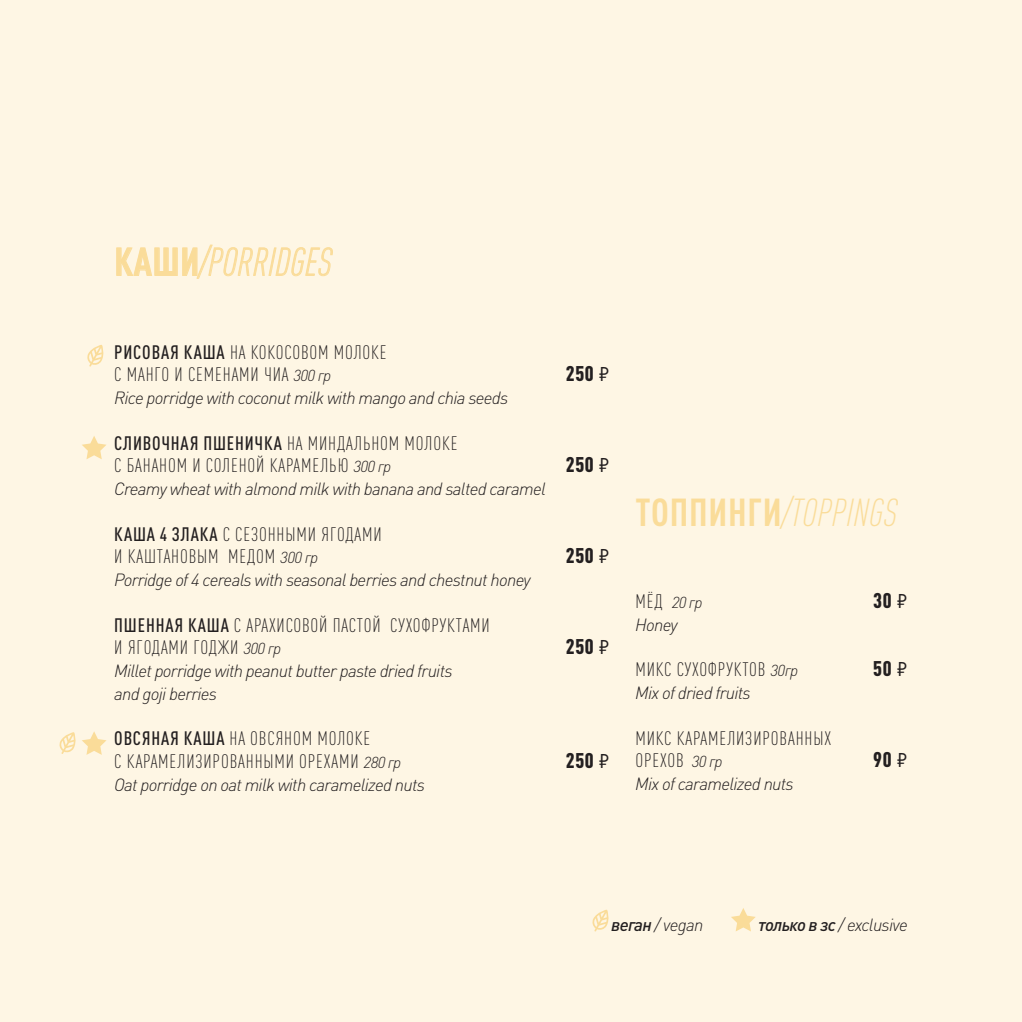
<style>
.page{position:relative;width:1022px;height:1022px;background:#fef6e4}
.page>*{position:absolute;margin:0;border:0;box-sizing:border-box;transform-origin:0 0}
.t1{font:italic 300 condensed 38.5px "DIN Pro";letter-spacing:.01em;color:#fadc99}
.t2{font:900 condensed 21px "DIN Pro";letter-spacing:.025em;color:#231f20}
.t3{font:300 condensed 19.25px "DIN Pro";letter-spacing:.045em;color:#231f20}
.t4{font:italic 300 17.5px "DIN Pro";letter-spacing:-.04em;color:#231f20}
.t5{font:italic 300 15.75px "DIN Pro";color:#231f20}
.s1{font-weight:700;font-style:normal}
.s2{font-weight:500}
.s3{font-style:italic;font-stretch:normal;font-size:15.75px}
.s4{font-family:"Futura New";font-weight:400;font-stretch:normal}
.s5{font-style:normal;font-stretch:condensed;font-size:19.25px}
</style>
<div class="page">
<svg style="left:116px;top:244px;width:217px;height:35px"></svg>
<svg style="left:87px;top:345px;width:17px;height:22px"></svg>
<svg style="left:82px;top:436px;width:24px;height:23px"></svg>
<svg style="left:59px;top:731px;width:48px;height:24px"></svg>
<svg style="left:592px;top:910px;width:17px;height:22px"></svg>
<svg style="left:731px;top:908px;width:25px;height:23px"></svg>
<p class="t1" style="left:114px;top:235px;width:219px"><span class="s1">КАШИ</span>/PORRIDGES</p>
<p class="t3" style="left:114px;top:338px;width:274px"><span class="s2">РИСОВАЯ КАША</span> НА КОКОСОВОМ МОЛОКЕ</p>
<p class="t3" style="left:114px;top:361px;width:218px">С МАНГО И СЕМЕНАМИ ЧИА <span class="s3">300 гр</span></p>
<p class="t2" style="left:566px;top:357px;width:46px">250 <span class="s4">₽</span></p>
<p class="t4" style="left:114px;top:384px;width:396px">Rice porridge with coconut milk with mango and chia seeds</p>
<p class="t3" style="left:114px;top:429px;width:345px"><span class="s2">СЛИВОЧНАЯ ПШЕНИЧКА</span> НА МИНДАЛЬНОМ МОЛОКЕ</p>
<p class="t3" style="left:114px;top:452px;width:278px">С БАНАНОМ И СОЛЕНОЙ КАРАМЕЛЬЮ <span class="s3">300 гр</span></p>
<p class="t2" style="left:566px;top:448px;width:46px">250 <span class="s4">₽</span></p>
<p class="t4" style="left:114px;top:475px;width:433px">Creamy wheat with almond milk with banana and salted caramel</p>
<p class="t3" style="left:114px;top:520px;width:269px"><span class="s2">КАША 4 ЗЛАКА</span> С СЕЗОННЫМИ ЯГОДАМИ</p>
<p class="t3" style="left:114px;top:543px;width:205px">И КАШТАНОВЫМ МЕДОМ <span class="s3">300 гр</span></p>
<p class="t2" style="left:566px;top:539px;width:46px">250 <span class="s4">₽</span></p>
<p class="t4" style="left:114px;top:566px;width:418px">Porridge of 4 cereals with seasonal berries and chestnut honey</p>
<p class="t3" style="left:114px;top:611px;width:377px"><span class="s2">ПШЕННАЯ КАША</span> С АРАХИСОВОЙ ПАСТОЙ СУХОФРУКТАМИ</p>
<p class="t3" style="left:114px;top:634px;width:168px">И ЯГОДАМИ ГОДЖИ <span class="s3">300 гр</span></p>
<p class="t2" style="left:566px;top:630px;width:46px">250 <span class="s4">₽</span></p>
<p class="t4" style="left:114px;top:657px;width:340px">Millet porridge with peanut butter paste dried fruits</p>
<p class="t4" style="left:114px;top:680px;width:105px">and goji berries</p>
<p class="t3" style="left:114px;top:725px;width:258px"><span class="s2">ОВСЯНАЯ КАША</span> НА ОВСЯНОМ МОЛОКЕ</p>
<p class="t3" style="left:114px;top:748px;width:289px">С КАРАМЕЛИЗИРОВАННЫМИ ОРЕХАМИ <span class="s3">280 гр</span></p>
<p class="t2" style="left:566px;top:744px;width:46px">250 <span class="s4">₽</span></p>
<p class="t4" style="left:114px;top:771px;width:312px">Oat porridge on oat milk with caramelized nuts</p>
<p class="t1" style="left:636px;top:485px;width:263px"><span class="s1">ТОППИНГИ</span>/TOPPINGS</p>
<p class="t5" style="left:635px;top:590px;width:68px"><span class="s5">МЁД</span> 20 гр</p>
<p class="t2" style="left:873px;top:584px;width:36px">30 <span class="s4">₽</span></p>
<p class="t4" style="left:635px;top:611px;width:44px">Honey</p>
<p class="t3" style="left:635px;top:656px;width:164px">МИКС СУХОФРУКТОВ <span class="s3">30гр</span></p>
<p class="t2" style="left:873px;top:653px;width:36px">50 <span class="s4">₽</span></p>
<p class="t4" style="left:635px;top:679px;width:117px">Mix of dried fruits</p>
<p class="t3" style="left:635px;top:724px;width:197px">МИКС КАРАМЕЛИЗИРОВАННЫХ</p>
<p class="t3" style="left:635px;top:747px;width:89px">ОРЕХОВ <span class="s3">30 гр</span></p>
<p class="t2" style="left:873px;top:744px;width:36px">90 <span class="s4">₽</span></p>
<p class="t4" style="left:635px;top:770px;width:160px">Mix of caramelized nuts</p>
<p class="t4" style="left:611px;top:912px;width:94px"><span class="s2">веган</span> / vegan</p>
<p class="t4" style="left:758px;top:912px;width:151px"><span class="s2">только в зс</span> / exclusive</p>
</div>
